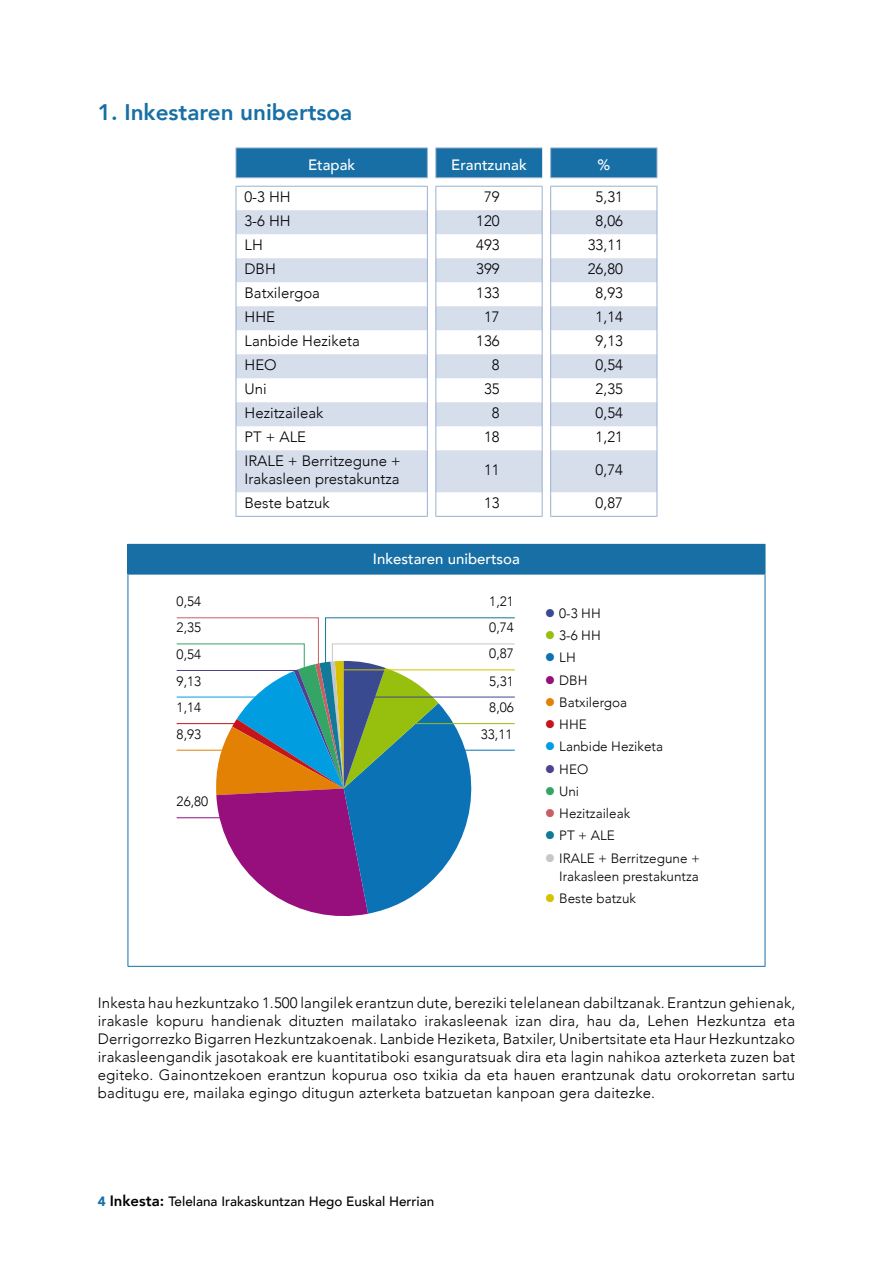
<style>
.page{position:relative;width:893px;height:1263px;background:#fff}
.page>*{position:absolute;margin:0;border:0;box-sizing:border-box;transform-origin:0 0}
.t1{font:800 22.5px "Avenir";color:#176fa5}
.t2{font:300 15px/18px "Avenir";color:#000}
.t3{font:500 15px "Avenir";color:#fff}
.t4{font:300 13.5px/18px "Avenir";color:#000;text-align:right}
.t5{font:500 13.5px "Avenir";color:#000}
.s1{font-size:22.5px;color:#3a4a90}
.s2{font-size:22.5px;color:#97bf0d}
.s3{font-size:22.5px;color:#0b72b5}
.s4{font-size:22.5px;color:#970e7d}
.s5{font-size:22.5px;color:#e28104}
.s6{font-size:22.5px;color:#c5151b}
.s7{font-size:22.5px;color:#009ee0}
.s8{font-size:22.5px;color:#523f8f}
.s9{font-size:22.5px;color:#35a565}
.s10{font-size:22.5px;color:#c66064}
.s11{font-size:22.5px;color:#117a98}
.s12{font-size:22.5px;color:#c6c7c8}
.s13{font-size:22.5px;color:#d5c200}
.s14{font-weight:900;color:#176fa5}
.s15{font-weight:800;font-size:15px}
</style>
<div class="page">
<svg style="left:237px;top:187px;width:420px;height:329px"></svg>
<svg style="left:237px;top:210px;width:420px;height:282px;fill:#d6deec"></svg>
<hr style="left:236px;top:450px;width:1px;height:42px;background:#98b0d0">
<hr style="left:427px;top:450px;width:1px;height:42px;background:#98b0d0">
<hr style="left:435px;top:450px;width:1px;height:42px;background:#98b0d0">
<hr style="left:550px;top:450px;width:1px;height:42px;background:#98b0d0">
<hr style="left:657px;top:450px;width:1px;height:42px;background:#98b0d0">
<svg style="left:236px;top:187px;width:1px;height:263px"></svg>
<svg style="left:427px;top:187px;width:1px;height:263px"></svg>
<svg style="left:435px;top:187px;width:1px;height:263px"></svg>
<svg style="left:550px;top:187px;width:1px;height:263px"></svg>
<svg style="left:657px;top:187px;width:1px;height:263px"></svg>
<svg style="left:236px;top:492px;width:1px;height:24px"></svg>
<svg style="left:427px;top:492px;width:1px;height:24px"></svg>
<hr style="left:236px;top:186px;width:192px;height:1px;background:#98b0d0">
<svg style="left:236px;top:148px;width:422px;height:30px;background:#2477aa"></svg>
<hr style="left:435px;top:177px;width:107px;height:1px;background:#98b0d0">
<hr style="left:550px;top:177px;width:107px;height:1px;background:#98b0d0">
<hr style="left:435px;top:186px;width:108px;height:1px;background:#98b0d0">
<hr style="left:550px;top:186px;width:107px;height:1px;background:#98b0d0">
<hr style="left:236px;top:516px;width:192px;height:1px;background:#98b0d0">
<svg style="left:435px;top:492px;width:1px;height:24px"></svg>
<hr style="left:435px;top:516px;width:108px;height:1px;background:#98b0d0">
<svg style="left:550px;top:492px;width:1px;height:24px"></svg>
<svg style="left:657px;top:492px;width:1px;height:24px"></svg>
<hr style="left:550px;top:516px;width:107px;height:1px;background:#98b0d0">
<svg style="left:542px;top:187px;width:1px;height:263px"></svg>
<hr style="left:542px;top:450px;width:1px;height:42px;background:#98b0d0">
<svg style="left:542px;top:492px;width:1px;height:24px"></svg>
<div style="left:128px;top:544px;width:637px;height:30px;background:#176fa5"></div>
<hr style="left:128px;top:574px;width:1px;height:392px;background:#176fa5">
<hr style="left:765px;top:574px;width:1px;height:392px;background:#176fa5">
<hr style="left:128px;top:966px;width:637px;height:1px;background:#176fa5">
<svg style="left:765px;top:545px;width:1px;height:29px"></svg>
<hr style="left:128px;top:574px;width:637px;height:1px;background:#176fa5">
<svg style="left:176px;top:617px;width:339px;height:299px"></svg>
<h1 class="t1" style="left:98px;top:95px;width:256px">1. Inkestaren unibertsoa</h1>
<p class="t3" style="left:308px;top:152px;width:49px">Etapak</p>
<p class="t3" style="left:451px;top:152px;width:77px">Erantzunak</p>
<p class="t3" style="left:597px;top:152px;width:14px">%</p>
<p class="t2" style="left:244px;top:188px;width:48px">0-3 HH</p>
<p class="t2" style="left:484px;top:188px;width:17px">79</p>
<p class="t2" style="left:596px;top:188px;width:29px">5,31</p>
<p class="t2" style="left:244px;top:212px;width:48px">3-6 HH</p>
<p class="t2" style="left:476px;top:212px;width:25px">120</p>
<p class="t2" style="left:596px;top:212px;width:29px">8,06</p>
<p class="t2" style="left:244px;top:236px;width:20px">LH</p>
<p class="t2" style="left:476px;top:236px;width:25px">493</p>
<p class="t2" style="left:588px;top:236px;width:37px">33,11</p>
<p class="t2" style="left:244px;top:260px;width:33px">DBH</p>
<p class="t2" style="left:476px;top:260px;width:25px">399</p>
<p class="t2" style="left:588px;top:260px;width:37px">26,80</p>
<p class="t2" style="left:244px;top:284px;width:77px">Batxilergoa</p>
<p class="t2" style="left:476px;top:284px;width:25px">133</p>
<p class="t2" style="left:596px;top:284px;width:29px">8,93</p>
<p class="t2" style="left:244px;top:308px;width:32px">HHE</p>
<p class="t2" style="left:484px;top:308px;width:17px">17</p>
<p class="t2" style="left:596px;top:308px;width:29px">1,14</p>
<p class="t2" style="left:244px;top:332px;width:117px">Lanbide Heziketa</p>
<p class="t2" style="left:476px;top:332px;width:25px">136</p>
<p class="t2" style="left:596px;top:332px;width:29px">9,13</p>
<p class="t2" style="left:244px;top:356px;width:34px">HEO</p>
<p class="t2" style="left:492px;top:356px;width:9px">8</p>
<p class="t2" style="left:596px;top:356px;width:29px">0,54</p>
<p class="t2" style="left:244px;top:380px;width:24px">Uni</p>
<p class="t2" style="left:484px;top:380px;width:17px">35</p>
<p class="t2" style="left:596px;top:380px;width:29px">2,35</p>
<p class="t2" style="left:244px;top:404px;width:80px">Hezitzaileak</p>
<p class="t2" style="left:492px;top:404px;width:9px">8</p>
<p class="t2" style="left:596px;top:404px;width:29px">0,54</p>
<p class="t2" style="left:244px;top:428px;width:63px">PT + ALE</p>
<p class="t2" style="left:484px;top:428px;width:17px">18</p>
<p class="t2" style="left:596px;top:428px;width:29px">1,21</p>
<p class="t2" style="left:244px;top:452px;width:158px">IRALE + Berritzegune +<br>Irakasleen prestakuntza</p>
<p class="t2" style="left:484px;top:461px;width:17px">11</p>
<p class="t2" style="left:596px;top:461px;width:29px">0,74</p>
<p class="t2" style="left:244px;top:494px;width:87px">Beste batzuk</p>
<p class="t2" style="left:484px;top:494px;width:17px">13</p>
<p class="t2" style="left:596px;top:494px;width:29px">0,87</p>
<p class="t3" style="left:373px;top:545px;width:148px">Inkestaren unibertsoa</p>
<p class="t4" style="left:177px;top:593px;width:26px">0,54</p>
<p class="t4" style="left:177px;top:619px;width:26px">2,35</p>
<p class="t4" style="left:177px;top:645px;width:26px">0,54</p>
<p class="t4" style="left:177px;top:672px;width:26px">9,13</p>
<p class="t4" style="left:177px;top:698px;width:26px">1,14</p>
<p class="t4" style="left:177px;top:725px;width:26px">8,93</p>
<p class="t4" style="left:177px;top:793px;width:33px">26,80</p>
<p class="t4" style="left:489px;top:589px;width:26px;line-height:26.1px;text-align:left">1,21<br>0,74</p>
<p class="t4" style="left:489px;top:645px;width:26px">0,87</p>
<p class="t4" style="left:489px;top:672px;width:26px">5,31</p>
<p class="t4" style="left:489px;top:698px;width:26px">8,06</p>
<p class="t4" style="left:481px;top:725px;width:33px">33,11</p>
<p class="t4" style="left:544px;top:604px;width:58px"><span class="s1">•</span> 0-3 HH</p>
<p class="t4" style="left:544px;top:626px;width:58px"><span class="s2">•</span> 3-6 HH</p>
<p class="t4" style="left:544px;top:649px;width:33px"><span class="s3">•</span> LH</p>
<p class="t4" style="left:544px;top:671px;width:45px"><span class="s4">•</span> DBH</p>
<p class="t4" style="left:544px;top:693px;width:84px"><span class="s5">•</span> Batxilergoa</p>
<p class="t4" style="left:544px;top:715px;width:44px"><span class="s6">•</span> HHE</p>
<p class="t4" style="left:544px;top:738px;width:120px"><span class="s7">•</span> Lanbide Heziketa</p>
<p class="t4" style="left:544px;top:760px;width:45px"><span class="s8">•</span> HEO</p>
<p class="t4" style="left:544px;top:782px;width:36px"><span class="s9">•</span> Uni</p>
<p class="t4" style="left:544px;top:804px;width:87px"><span class="s10">•</span> Hezitzaileak</p>
<p class="t4" style="left:544px;top:827px;width:72px"><span class="s11">•</span> PT + ALE</p>
<p class="t4" style="left:544px;top:849px;width:157px"><span class="s12">•</span> IRALE + Berritzegune +<br>Irakasleen prestakuntza</p>
<p class="t4" style="left:544px;top:889px;width:93px"><span class="s13">•</span> Beste batzuk</p>
<p class="t2" style="left:98px;top:994px;width:699px;text-align:justify">Inkesta hau hezkuntzako 1.500 langilek erantzun dute, bereziki telelanean dabiltzanak. Erantzun gehienak, irakasle kopuru handienak dituzten mailatako irakasleenak izan dira, hau da, Lehen Hezkuntza eta Derrigorrezko Bigarren Hezkuntzakoenak. Lanbide Heziketa, Batxiler, Unibertsitate eta Haur Hezkuntzako irakasleengandik jasotakoak ere kuantitatiboki esanguratsuak dira eta lagin nahikoa azterketa zuzen bat egiteko. Gainontzekoen erantzun kopurua oso txikia da eta hauen erantzunak datu orokorretan sartu baditugu ere, mailaka egingo ditugun azterketa batzuetan kanpoan gera daitezke.</p>
<p class="t5" style="left:98px;top:1189px;width:338px"><span class="s14">4</span> <span class="s15">I</span><span class="s15">nkesta:</span> Telelana Irakaskuntzan Hego Euskal Herrian</p>
</div>
